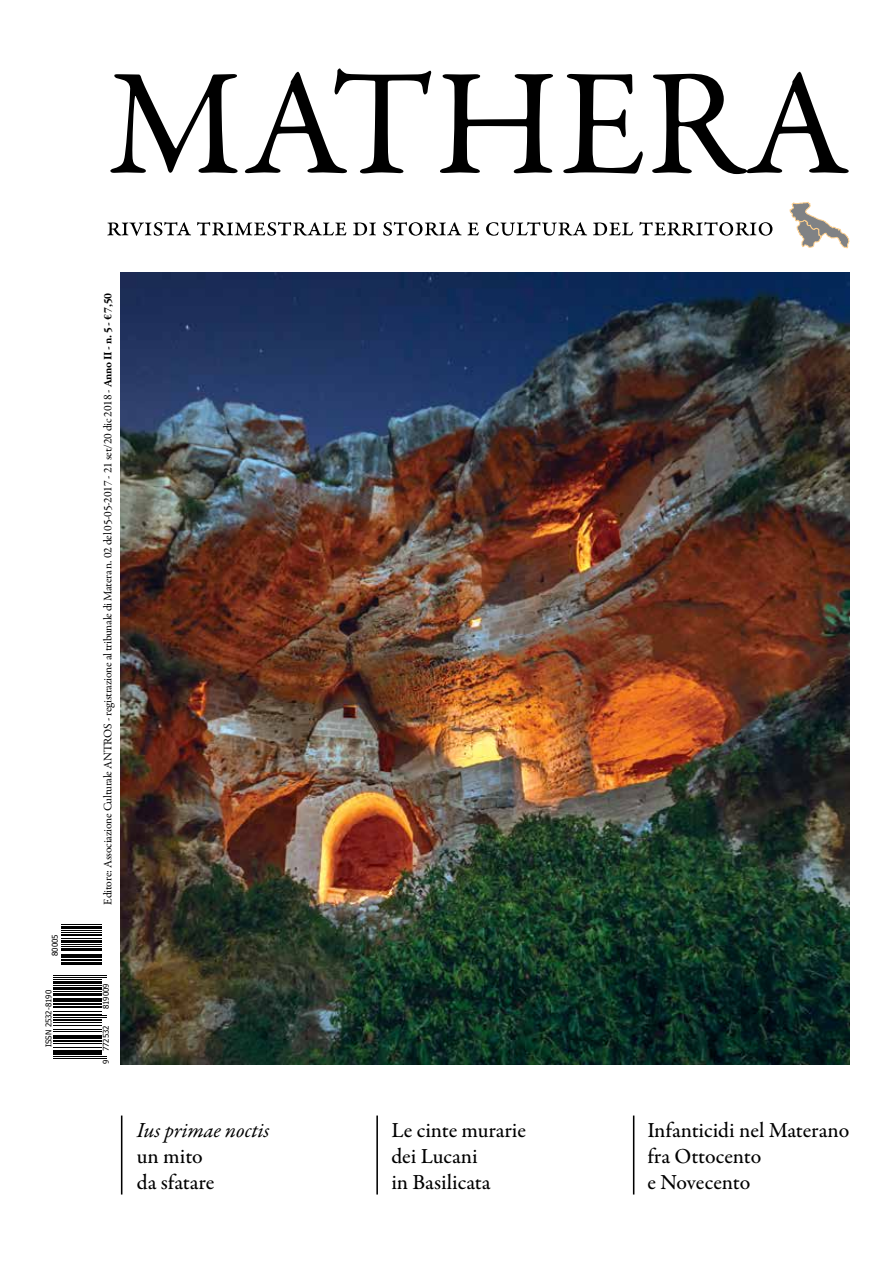
<style>
.page{position:relative;width:893px;height:1263px;background:#fff}
.page>*{position:absolute;margin:0;border:0;box-sizing:border-box;transform-origin:0 0}
.t1{font:500 21.6px/26px "Garamond Premr Pro";color:#000}
.t2{font:italic 21.6px "Garamond Premr Pro";letter-spacing:-.005em;color:#000}
.t3{font:11.7px "Garamond Premr Pro";letter-spacing:-.02em;color:#000}
.t4{font:7.95px "Tahoma";color:#000}
.s1{font-weight:700}
</style>
<div class="page">
<svg style="left:110px;top:68px;width:739px;height:106px"></svg>
<svg style="left:107px;top:222px;width:665px;height:14px"></svg>
<svg style="left:790px;top:202px;width:59px;height:46px"></svg>
<img style="left:121px;top:273px;width:728px;height:792px">
<hr style="left:121px;top:1115px;width:1px;height:79px;background:#000">
<hr style="left:376px;top:1115px;width:2px;height:79px;background:#000">
<hr style="left:633px;top:1115px;width:1px;height:79px;background:#000">
<hr style="left:53px;top:1057px;width:54px;height:1px;background:#000">
<hr style="left:53px;top:1056px;width:54px;height:1px;background:#000">
<hr style="left:53px;top:1052px;width:49px;height:3px;background:#000">
<hr style="left:53px;top:1050px;width:49px;height:1px;background:#000">
<hr style="left:53px;top:1047px;width:49px;height:1px;background:#000">
<hr style="left:53px;top:1043px;width:49px;height:1px;background:#000">
<hr style="left:53px;top:1040px;width:49px;height:2px;background:#000">
<hr style="left:53px;top:1037px;width:49px;height:2px;background:#000">
<hr style="left:53px;top:1035px;width:49px;height:1px;background:#000">
<hr style="left:53px;top:1031px;width:49px;height:1px;background:#000">
<hr style="left:53px;top:1029px;width:49px;height:1px;background:#000">
<hr style="left:53px;top:1025px;width:49px;height:1px;background:#000">
<hr style="left:53px;top:1022px;width:49px;height:1px;background:#000">
<hr style="left:53px;top:1019px;width:49px;height:2px;background:#000">
<hr style="left:53px;top:1017px;width:54px;height:1px;background:#000">
<hr style="left:53px;top:1015px;width:54px;height:1px;background:#000">
<hr style="left:53px;top:1014px;width:49px;height:1px;background:#000">
<hr style="left:53px;top:1011px;width:49px;height:1px;background:#000">
<hr style="left:53px;top:1006px;width:49px;height:2px;background:#000">
<hr style="left:53px;top:1003px;width:49px;height:2px;background:#000">
<hr style="left:53px;top:999px;width:49px;height:3px;background:#000">
<hr style="left:53px;top:998px;width:49px;height:1px;background:#000">
<hr style="left:53px;top:993px;width:49px;height:3px;background:#000">
<hr style="left:53px;top:991px;width:49px;height:1px;background:#000">
<hr style="left:53px;top:987px;width:49px;height:3px;background:#000">
<hr style="left:53px;top:985px;width:49px;height:1px;background:#000">
<hr style="left:53px;top:981px;width:49px;height:3px;background:#000">
<hr style="left:53px;top:979px;width:49px;height:1px;background:#000">
<hr style="left:53px;top:977px;width:54px;height:1px;background:#000">
<hr style="left:53px;top:975px;width:54px;height:1px;background:#000">
<hr style="left:62px;top:964px;width:40px;height:1px;background:#000">
<hr style="left:62px;top:962px;width:40px;height:1px;background:#000">
<hr style="left:62px;top:959px;width:40px;height:2px;background:#000">
<hr style="left:62px;top:956px;width:40px;height:2px;background:#000">
<hr style="left:62px;top:954px;width:40px;height:1px;background:#000">
<hr style="left:62px;top:949px;width:40px;height:2px;background:#000">
<hr style="left:62px;top:948px;width:40px;height:1px;background:#000">
<hr style="left:62px;top:946px;width:40px;height:1px;background:#000">
<hr style="left:62px;top:944px;width:40px;height:1px;background:#000">
<hr style="left:62px;top:940px;width:40px;height:2px;background:#000">
<hr style="left:62px;top:938px;width:40px;height:1px;background:#000">
<hr style="left:62px;top:934px;width:40px;height:1px;background:#000">
<hr style="left:62px;top:932px;width:40px;height:1px;background:#000">
<hr style="left:62px;top:930px;width:40px;height:1px;background:#000">
<hr style="left:62px;top:927px;width:40px;height:2px;background:#000">
<hr style="left:62px;top:924px;width:40px;height:1px;background:#000">
<p class="t4" style="left:50px;top:956px;width:23px;rotate:-90deg">80005</p>
<p class="t4" style="left:43px;top:1047px;width:58px;rotate:-90deg">ISSN 2532-8190</p>
<p class="t3" style="left:101px;top:905px;width:613px;rotate:-90deg">Editore: Associazione Culturale ANTROS - registrazione al tribunale di Matera n. 02 del 05-05-2017 - 21 set/20 dic 2018 - <span class="s1">Anno II - n. 5 - € 7,50</span></p>
<p class="t4" style="left:101px;top:1009px;width:27px;rotate:-90deg">819009</p>
<p class="t4" style="left:101px;top:1064px;width:40px;rotate:-90deg">9 772532</p>
<h1 class="t2" style="left:137px;top:1116px;width:134px">Ius primae noctis</h1>
<h1 class="t1" style="left:137px;top:1143px;width:79px">un mito da sfatare</h1>
<h1 class="t1" style="left:391px;top:1117px;width:136px">Le cinte murarie dei Lucani<br>in Basilicata</h1>
<h1 class="t1" style="left:647px;top:1118px;width:203px">Infanticidi nel Materano fra Ottocento<br>e Novecento</h1>
</div>
